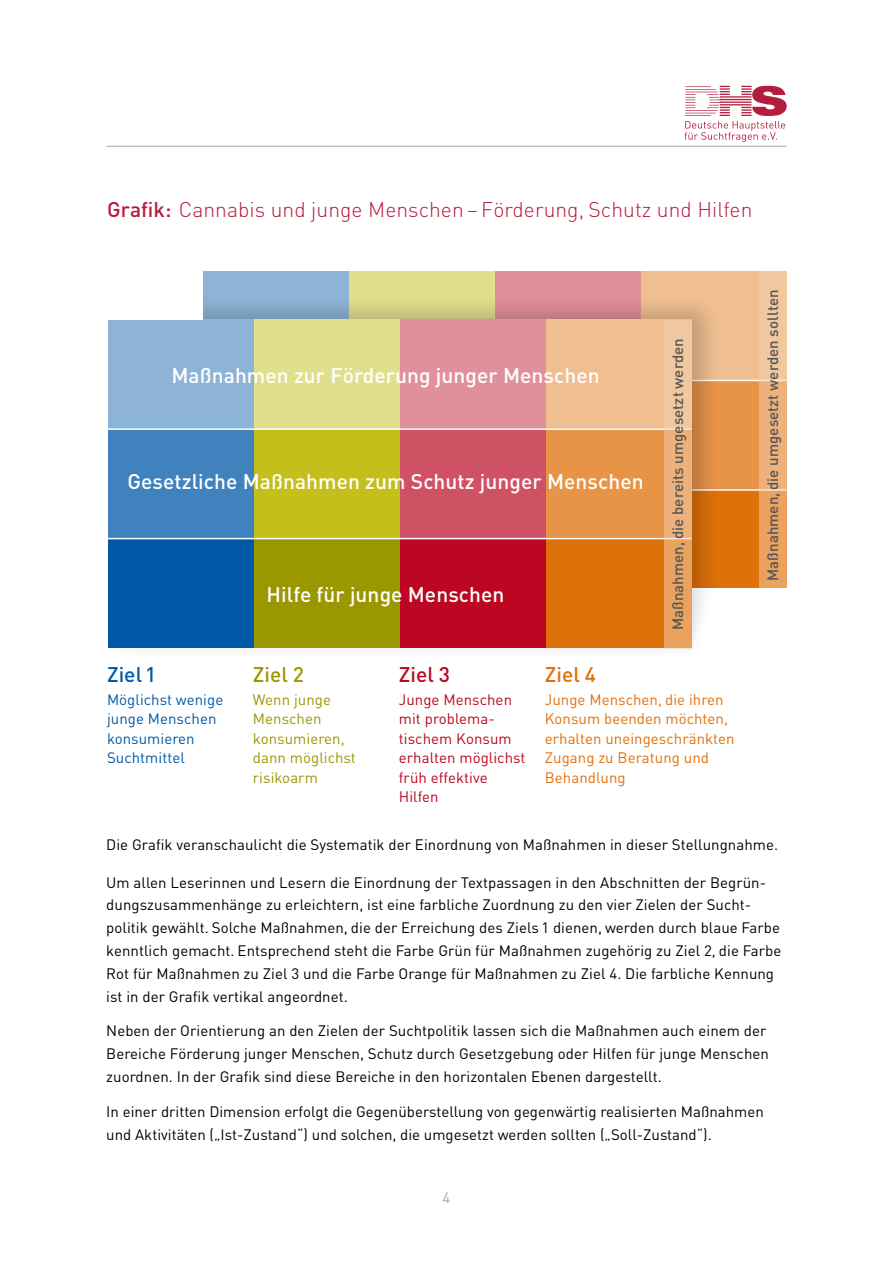
<style>
.page{position:relative;width:893px;height:1263px;background:#fff}
.page>*{position:absolute;margin:0;border:0;box-sizing:border-box;transform-origin:0 0}
.t1{font:500 21px "FFDIN";letter-spacing:.005em;color:#fff}
.t2{font:300 21px "FFDIN";letter-spacing:.005em;color:#b61c3e}
.t3{font:500 21px "FFDIN";color:#df710a}
.t4{font:500 21px "FFDIN";color:#0059a7}
.t5{font:500 21px "FFDIN";color:#9b9700}
.t6{font:500 21px "FFDIN";color:#bb0721}
.t7{font:15px/22.8px "FFDIN";letter-spacing:.005em;color:#000}
.t8{font:15px/19.5px "FFDIN";letter-spacing:.005em;color:#df710a}
.t9{font:15px/19.5px "FFDIN";letter-spacing:.005em;color:#bb0721}
.t10{font:500 15px "FFDIN";letter-spacing:.005em;color:#565656}
.t11{font:15px/19.5px "FFDIN";letter-spacing:.005em;color:#9b9700}
.t12{font:15px/19.5px "FFDIN";letter-spacing:.005em;color:#0059a7}
.t13{font:15px "FFDIN";color:#a7a7a8}
.s1{font-weight:500}
</style>
<div class="page">
<svg style="left:685px;top:86px;width:102px;height:56px"></svg>
<hr style="left:106px;top:146px;width:681px;height:1px;background:#a7a7a8">
<div style="left:203px;top:271px;width:146px;height:109px;background:#8db4d7"></div>
<div style="left:641px;top:490px;width:146px;height:109px;background:#df710a"></div>
<div style="left:641px;top:380px;width:146px;height:110px;background:#e79447"></div>
<div style="left:641px;top:271px;width:146px;height:109px;background:#f0bf91"></div>
<div style="left:495px;top:271px;width:146px;height:109px;background:#e0909b"></div>
<div style="left:349px;top:271px;width:146px;height:109px;background:#e1df8d"></div>
<hr style="left:692px;top:380px;width:95px;height:1px;background:#fff">
<hr style="left:692px;top:489px;width:95px;height:2px;background:#fff">
<svg style="left:759px;top:271px;width:28px;height:318px"></svg>
<div style="left:99px;top:294px;width:622px;height:366px;background:#000;opacity:.2"></div>
<div style="left:254px;top:429px;width:146px;height:110px;background:#c4bf1a"></div>
<div style="left:108px;top:539px;width:146px;height:109px;background:#0059a7"></div>
<div style="left:546px;top:539px;width:146px;height:109px;background:#df710a"></div>
<div style="left:400px;top:539px;width:146px;height:109px;background:#bb0721"></div>
<div style="left:254px;top:539px;width:146px;height:109px;background:#9b9700"></div>
<div style="left:108px;top:429px;width:146px;height:110px;background:#4082bd"></div>
<div style="left:546px;top:429px;width:146px;height:110px;background:#e79447"></div>
<div style="left:546px;top:320px;width:146px;height:109px;background:#f0bf91"></div>
<div style="left:254px;top:320px;width:146px;height:109px;background:#e1df8d"></div>
<div style="left:108px;top:320px;width:146px;height:109px;background:#8db4d7"></div>
<div style="left:86px;top:242px;width:117px;height:78px;background:#fff"></div>
<div style="left:400px;top:429px;width:146px;height:110px;background:#cf5164"></div>
<div style="left:400px;top:320px;width:146px;height:109px;background:#e0909b"></div>
<div style="left:50px;top:296px;width:58px;height:358px;background:#fff"></div>
<div style="left:692px;top:589px;width:117px;height:77px;background:#fff"></div>
<hr style="left:108px;top:428px;width:584px;height:2px;background:#fff">
<hr style="left:108px;top:538px;width:584px;height:1px;background:#fff">
<svg style="left:664px;top:320px;width:28px;height:328px"></svg>
<h1 class="t2" style="left:107px;top:197px;width:647px"><span class="s1">Grafik:</span> Cannabis und junge Menschen – Förderung, Schutz und Hilfen</h1>
<h1 class="t1" style="left:171px;top:362px;width:430px">Maßnahmen zur Förderung junger Menschen</h1>
<h1 class="t1" style="left:127px;top:468px;width:518px">Gesetzliche Maßnahmen zum Schutz junger Menschen</h1>
<h1 class="t1" style="left:267px;top:581px;width:239px">Hilfe für junge Menschen</h1>
<p class="t10" style="left:668px;top:630px;width:293px;rotate:-90deg">Maßnahmen, die bereits umgesetzt werden</p>
<h1 class="t4" style="left:107px;top:661px;width:51px">Ziel 1</h1>
<p class="t12" style="left:107px;top:689px;width:118px">Möglichst wenige junge Menschen konsumieren<br>Suchtmittel</p>
<h1 class="t5" style="left:253px;top:661px;width:53px">Ziel 2</h1>
<p class="t11" style="left:253px;top:689px;width:105px">Wenn junge<br>Menschen konsumieren, dann möglichst risikoarm</p>
<h1 class="t6" style="left:399px;top:661px;width:53px">Ziel 3</h1>
<p class="t9" style="left:399px;top:689px;width:128px">Junge Menschen mit problema&shy;tischem Konsum erhalten möglichst früh effektive<br>Hilfen</p>
<h1 class="t3" style="left:545px;top:661px;width:53px">Ziel 4</h1>
<p class="t8" style="left:545px;top:689px;width:191px">Junge Menschen, die ihren<br>Konsum beenden möchten, erhalten uneingeschränkten<br>Zugang zu Beratung und<br>Behandlung</p>
<p class="t10" style="left:763px;top:581px;width:293px;rotate:-90deg">Maßnahmen, die umgesetzt werden sollten</p>
<p class="t7" style="left:106px;top:833px;width:673px">Die Grafik veranschaulicht die Systematik der Einordnung von Maßnahmen in dieser Stellungnahme.</p>
<p class="t7" style="left:106px;top:871px;width:677px">Um allen Leserinnen und Lesern die Einordnung der Textpassagen in den Abschnitten der Begrün&shy;dungszusammenhänge zu erleichtern, ist eine farbliche Zuordnung zu den vier Zielen der Sucht&shy;politik gewählt. Solche Maßnahmen, die der Erreichung des Ziels 1 dienen, werden durch blaue Farbe kenntlich gemacht. Entsprechend steht die Farbe Grün für Maßnahmen zugehörig zu Ziel 2, die Farbe Rot für Maßnahmen zu Ziel 3 und die Farbe Orange für Maßnahmen zu Ziel 4. Die farbliche Kennung ist in der Grafik vertikal angeordnet.</p>
<p class="t7" style="left:106px;top:1019px;width:664px">Neben der Orientierung an den Zielen der Suchtpolitik lassen sich die Maßnahmen auch einem der<br>Bereiche Förderung junger Menschen, Schutz durch Gesetzgebung oder Hilfen für junge Menschen zuordnen. In der Grafik sind diese Bereiche in den horizontalen Ebenen dargestellt.</p>
<p class="t7" style="left:106px;top:1100px;width:659px">In einer dritten Dimension erfolgt die Gegenüberstellung von gegenwärtig realisierten Maßnahmen und Aktivitäten („Ist-Zustand“) und solchen, die umgesetzt werden sollten („Soll-Zustand“).</p>
<p class="t13" style="left:443px;top:1188px;width:9px">4</p>
</div>
